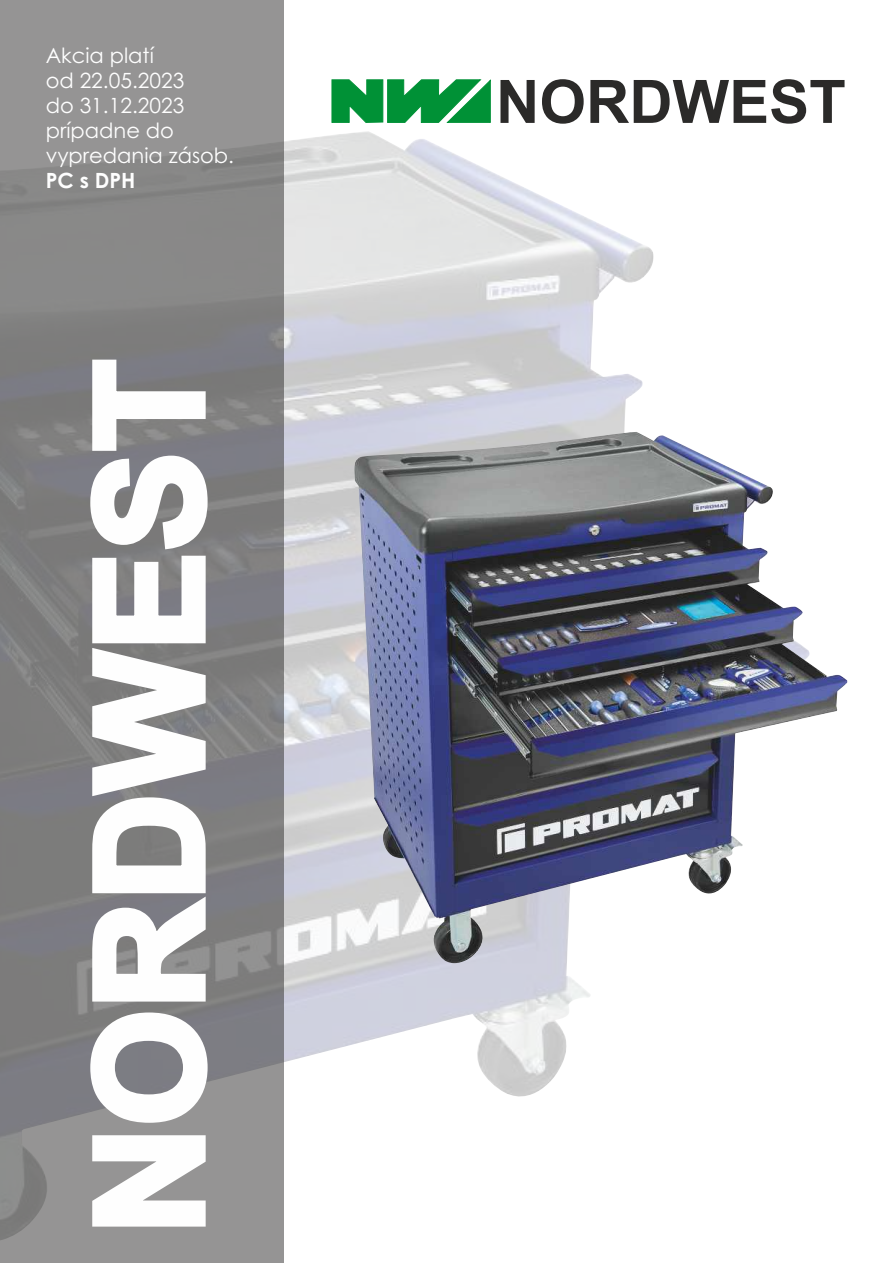
<style>
.page{position:relative;width:893px;height:1263px;background:#fff}
.page>*{position:absolute;margin:0;border:0;box-sizing:border-box;transform-origin:0 0}
.t1{font:700 60px "Arial";color:#2b2a29}
.t2{font:21px/25px "Century Gothic";color:#fefefe}
.t3{font:700 21px "Century Gothic";color:#fefefe}
</style>
<div class="page">
<img style="left:284px;top:131px;width:370px;height:966px">
<svg style="left:331px;top:79px;width:160px;height:44px;background:#2ea45a"></svg>
<div style="left:0;top:0;width:284px;height:1263px;background:#2b2a29;opacity:.5"></div>
<svg style="left:87px;top:357px;width:124px;height:872px;background:#8e8d8f"></svg>
<svg style="left:93px;top:363px;width:112px;height:860px"></svg>
<img style="left:354px;top:432px;width:493px;height:531px">
<p class="t2" style="left:46px;top:45px;width:190px">Akcia platí<br>od 22.05.2023<br>do 31.12.2023 prípadne do vypredania zásob.</p>
<p class="t3" style="left:46px;top:173px;width:91px">PC s DPH</p>
<h1 class="t1" style="left:496px;top:79px;width:351px">NORDWEST</h1>
</div>
